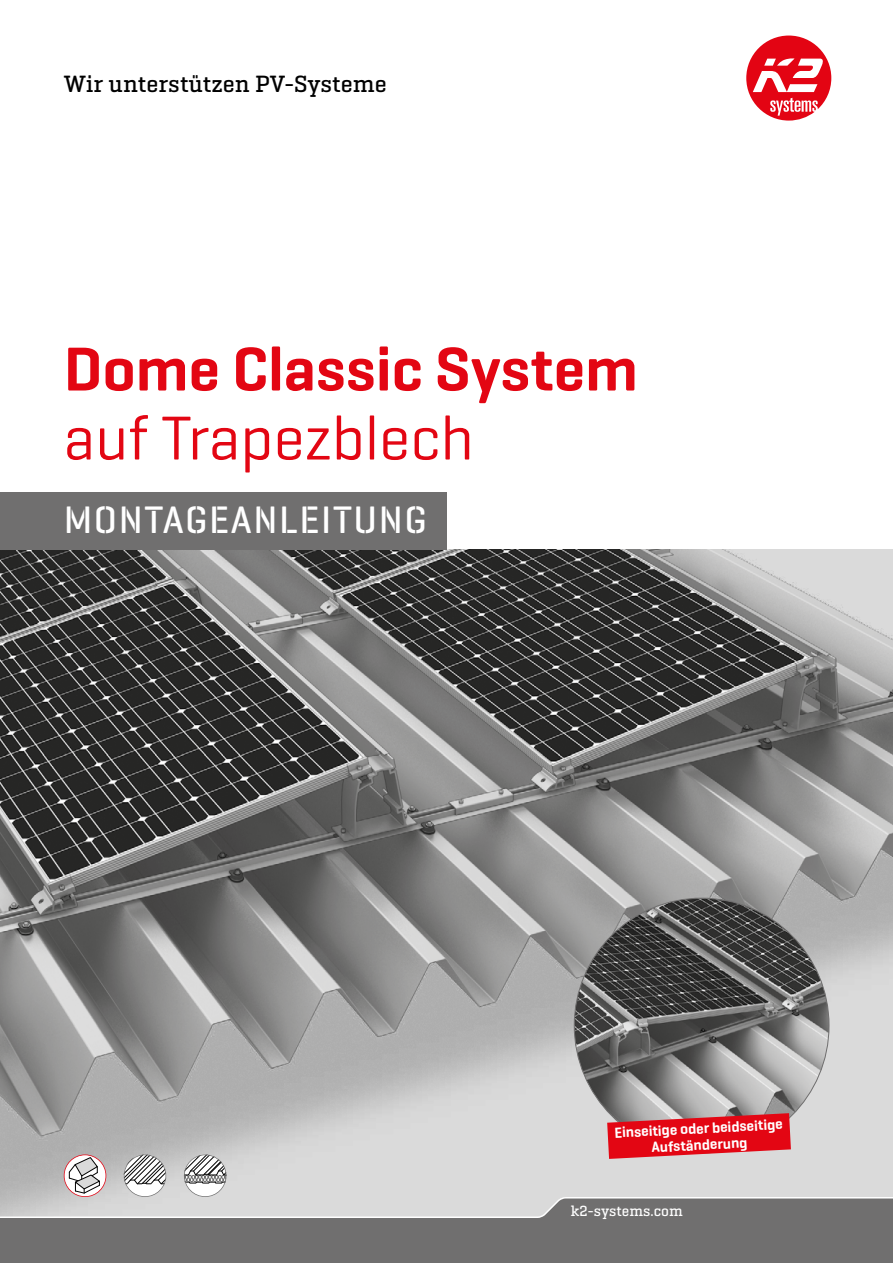
<style>
.page{position:relative;width:893px;height:1263px;background:#fff}
.page>*{position:absolute;margin:0;border:0;box-sizing:border-box;transform-origin:0 0}
.t1{font:600 63px "K2 Geogrotesque";color:#e30613}
.t2{font:63px "K2 Geogrotesque";color:#e30613}
.t3{font:500 39px "K2 Geogrotesque Stencil B";letter-spacing:.04em;color:#fff}
.t4{font:500 24px "K2 Geogrotesque Slab";color:#000}
.t5{font:600 15px/16.5px "K2 Geogrotesque";color:#fff;text-align:center}
.t6{font:500 15px "K2 Geogrotesque Slab";color:#fff}
</style>
<div class="page">
<img style="left:0;top:549px;width:893px;height:564px">
<div style="left:0;top:1219px;width:893px;height:44px;background:#706f6f"></div>
<svg style="left:746px;top:36px;width:85px;height:85px"></svg>
<div style="left:0;top:492px;width:446px;height:57px;background:#706f6f"></div>
<img style="left:574px;top:898px;width:255px;height:255px;border-radius:127px">
<svg style="left:0;top:1113px;width:893px;height:106px;background:#cababb"></svg>
<h3 class="t4" style="left:64px;top:69px;width:325px">Wir unterstützen PV-Systeme</h3>
<h1 class="t1" style="left:64px;top:330px;width:576px">Dome Classic System</h1>
<h1 class="t2" style="left:64px;top:399px;width:412px">auf Trapezblech</h1>
<h2 class="t3" style="left:64px;top:496px;width:365px">MONTAGEANLEITUNG</h2>
<p class="t5" style="left:614px;top:1124px;width:170px;rotate:-3deg">Einseitige oder beidseitige<br>Aufständerung</p>
<p class="t6" style="left:571px;top:1201px;width:113px">k2-systems.com</p>
</div>
